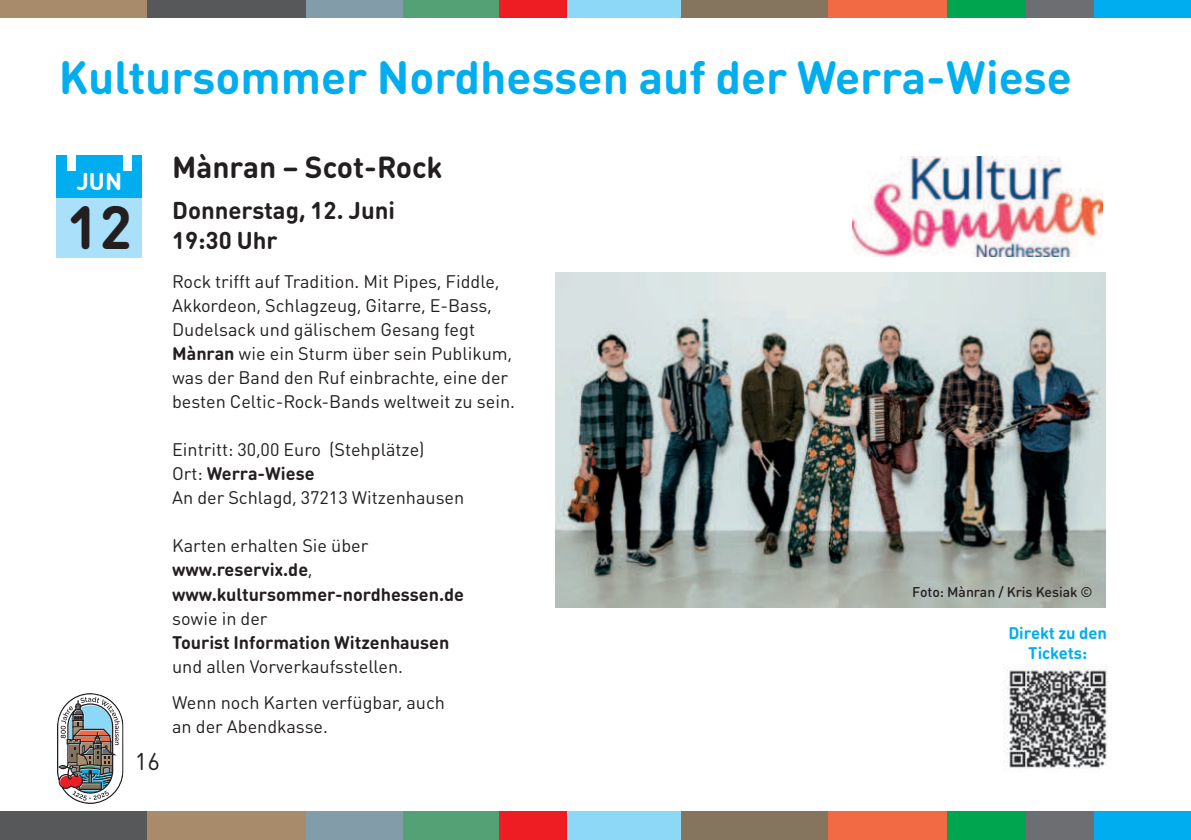
<style>
.page{position:relative;width:1191px;height:840px;background:#fff}
.page>*{position:absolute;margin:0;border:0;box-sizing:border-box;transform-origin:0 0}
.t1{font:700 30px "DIN Round Pro";color:#231f20}
.t2{font:700 23px "DIN Round Pro";color:#00aeef}
.t3{font:700 15px "DIN Round Pro";color:#231f20}
.t4{font:700 12px "DIN Round Pro";color:#231f20}
.t5{font:700 12px "DIN Round Pro";color:#fff}
.t6{font:12px "DIN Round Pro";color:#231f20}
.t7{font:9px "DIN Round Pro";color:#231f20}
.t8{font:700 9px "DIN Round Pro";color:#231f20}
.t9{font:700 8.4px "DIN Round Pro";color:#00aeef}
.t10{font:500 7px "DIN Round Pro";color:#231f20}
.s1{font-weight:700}
.s2{font-weight:400}
</style>
<div class="page">
<div style="left:57px;top:155px;width:85px;height:43px;background:#00aeef"></div>
<div style="left:57px;top:198px;width:85px;height:59px;background:#aae0f9"></div>
<div style="left:67px;top:153px;width:9px;height:17px;background:#fff"></div>
<div style="left:123px;top:153px;width:8px;height:17px;background:#fff"></div>
<img style="left:852px;top:156px;width:250px;height:100px">
<img style="left:556px;top:272px;width:550px;height:335px">
<div style="left:680px;top:811px;width:148px;height:28px;background:#86755e"></div>
<div style="left:499px;top:811px;width:68px;height:28px;background:#ee1d23"></div>
<div style="left:403px;top:811px;width:96px;height:28px;background:#53a174"></div>
<div style="left:567px;top:811px;width:113px;height:28px;background:#8dd7f7"></div>
<div style="left:306px;top:811px;width:97px;height:28px;background:#839ca9"></div>
<div style="left:828px;top:811px;width:119px;height:28px;background:#f26a44"></div>
<div style="left:947px;top:811px;width:79px;height:28px;background:#00a54f"></div>
<div style="left:1026px;top:811px;width:68px;height:28px;background:#6d6e71"></div>
<div style="left:1094px;top:811px;width:97px;height:28px;background:#00aeef"></div>
<div style="left:0;top:811px;width:147px;height:28px;background:#57585a"></div>
<div style="left:147px;top:811px;width:159px;height:28px;background:#a78b6b"></div>
<div style="left:680px;top:0;width:148px;height:17px;background:#86755e"></div>
<div style="left:499px;top:0;width:68px;height:17px;background:#ee1d23"></div>
<div style="left:403px;top:0;width:96px;height:17px;background:#53a174"></div>
<div style="left:567px;top:0;width:113px;height:17px;background:#8dd7f7"></div>
<div style="left:306px;top:0;width:97px;height:17px;background:#839ca9"></div>
<div style="left:828px;top:0;width:119px;height:17px;background:#f26a44"></div>
<div style="left:947px;top:0;width:79px;height:17px;background:#00a54f"></div>
<div style="left:1026px;top:0;width:68px;height:17px;background:#6d6e71"></div>
<div style="left:1094px;top:0;width:97px;height:17px;background:#00aeef"></div>
<div style="left:0;top:0;width:147px;height:17px;background:#a78b6b"></div>
<div style="left:147px;top:0;width:159px;height:17px;background:#57585a"></div>
<svg style="left:57px;top:693px;width:67px;height:110px"></svg>
<img style="left:1003px;top:664px;width:105px;height:105px">
<h2 class="t2" style="left:59px;top:72px;width:1014px">Kultursommer Nordhessen auf der Werra-Wiese</h2>
<h3 class="t5" style="left:76px;top:179px;width:47px">JUN</h3>
<h1 class="t1" style="left:67px;top:221px;width:67px">12</h1>
<h3 class="t6" style="left:135px;top:758px;width:27px">16</h3>
<h3 class="t3" style="left:172px;top:164px;width:272px">Mànran – Scot-Rock</h3>
<h3 class="t4" style="left:172px;top:208px;width:224px">Donnerstag, 12. Juni</h3>
<h3 class="t4" style="left:172px;top:238px;width:107px">19:30 Uhr</h3>
<p class="t7" style="left:172px;top:280px;width:329px">Rock trifft auf Tradition. Mit Pipes, Fiddle,</p>
<p class="t7" style="left:172px;top:304px;width:321px">Akkordeon, Schlagzeug, Gitarre, E-Bass,</p>
<p class="t7" style="left:172px;top:327px;width:304px">Dudelsack und gälischem Gesang fegt</p>
<p class="t7" style="left:172px;top:351px;width:341px"><span class="s1">Mànran</span> wie ein Sturm über sein Publikum,</p>
<p class="t7" style="left:172px;top:375px;width:337px">was der Band den Ruf einbrachte, eine der</p>
<p class="t7" style="left:172px;top:399px;width:344px">besten Celtic-Rock-Bands weltweit zu sein.</p>
<p class="t7" style="left:172px;top:447px;width:254px">Eintritt: 30,00 Euro (Stehplätze)</p>
<p class="t8" style="left:172px;top:471px;width:144px"><span class="s2">Ort:</span> Werra-Wiese</p>
<p class="t7" style="left:172px;top:495px;width:294px">An der Schlagd, 37213 Witzenhausen</p>
<p class="t7" style="left:172px;top:543px;width:198px">Karten erhalten Sie über</p>
<p class="t8" style="left:172px;top:567px;width:142px">www.reservix.de<span class="s2">,</span></p>
<p class="t8" style="left:172px;top:591px;width:293px">www.kultursommer-nordhessen.de</p>
<p class="t7" style="left:172px;top:615px;width:97px">sowie in der</p>
<p class="t8" style="left:172px;top:639px;width:279px">Tourist Information Witzenhausen</p>
<p class="t7" style="left:172px;top:663px;width:232px">und allen Vorverkaufsstellen.</p>
<p class="t7" style="left:172px;top:699px;width:274px">Wenn noch Karten verfügbar, auch</p>
<p class="t7" style="left:172px;top:723px;width:157px">an der Abendkasse.</p>
<p class="t10" style="left:912px;top:590px;width:182px">Foto: Mànran / Kris Kesiak ©</p>
<p class="t9" style="left:1008px;top:630px;width:100px">Direkt zu den</p>
<p class="t9" style="left:1028px;top:650px;width:60px">Tickets:</p>
</div>
